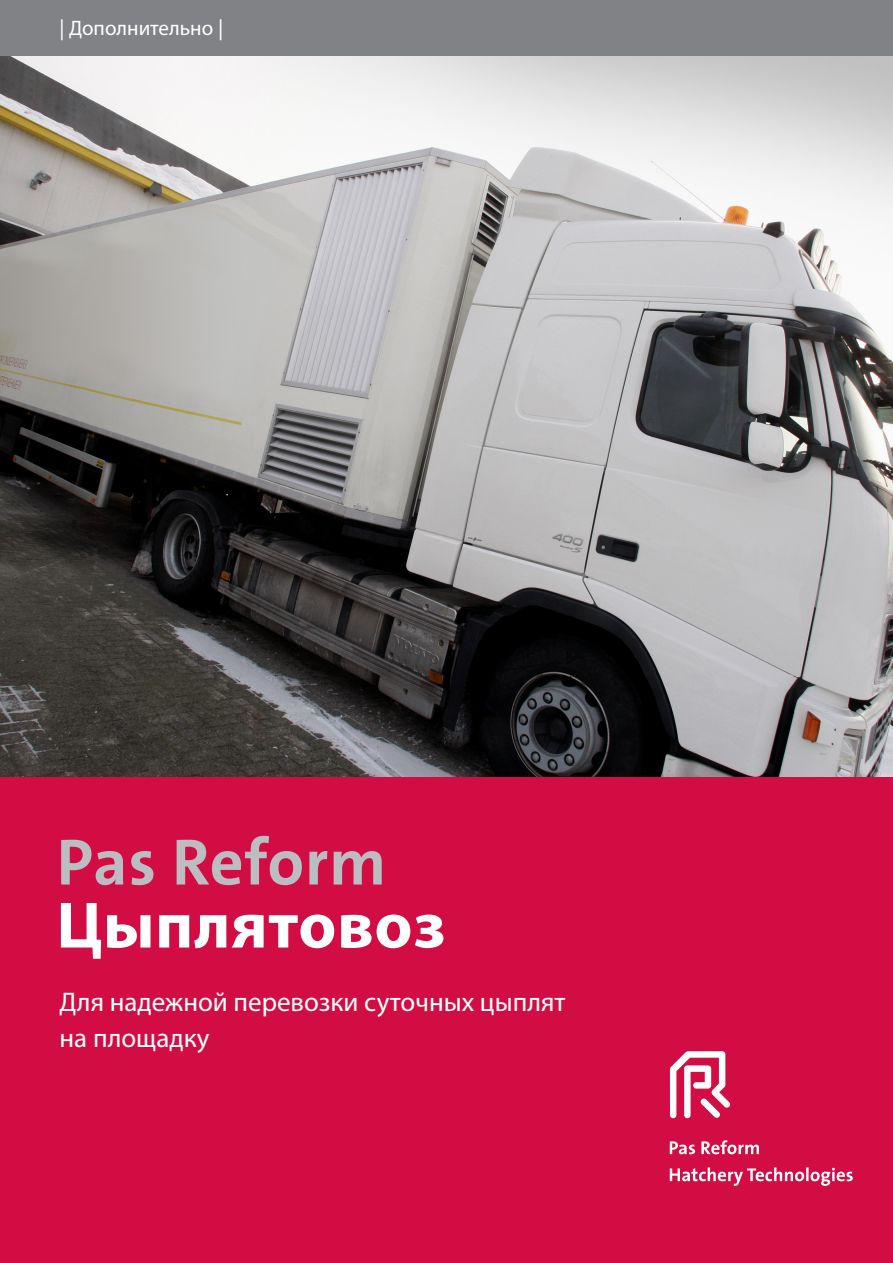
<style>
.page{position:relative;width:893px;height:1263px;background:#fff}
.page>*{position:absolute;margin:0;border:0;box-sizing:border-box;transform-origin:0 0}
.omslag_kop{font:700 66px/63px "Myriad Pro";letter-spacing:.01em;color:#fff}
.omslag_subkop{font:27px "Myriad Pro";color:#fff}
.thema-tekst{font:21px "Myriad Pro";color:#fff}
.s1{font-family:"The Sans LT"}
.s2{font-family:"The Sans LT";color:#bcbdc0}
</style>
<div class="page">
<div style="left:0;top:776px;width:893px;height:487px;background:#d20d44"></div>
<svg style="left:670px;top:1051px;width:60px;height:67px"></svg>
<svg style="left:670px;top:1167px;width:183px;height:19px"></svg>
<svg style="left:670px;top:1140px;width:89px;height:14px"></svg>
<img style="left:0;top:55px;width:893px;height:721px">
<div style="left:0;top:0;width:893px;height:55px;background:#808285"></div>
<p class="thema-tekst" style="left:60px;top:15px;width:166px">| Дополнительно <span class="s1">|</span></p>
<p class="omslag_kop" style="left:57px;top:829px;width:390px"><span class="s2">Pas Reform<br></span>Цыплятовоз</p>
<p class="omslag_subkop" style="left:60px;top:985px;width:508px">Для надежной перевозки суточных цыплят</p>
<p class="omslag_subkop" style="left:60px;top:1021px;width:152px">на площадку</p>
</div>
